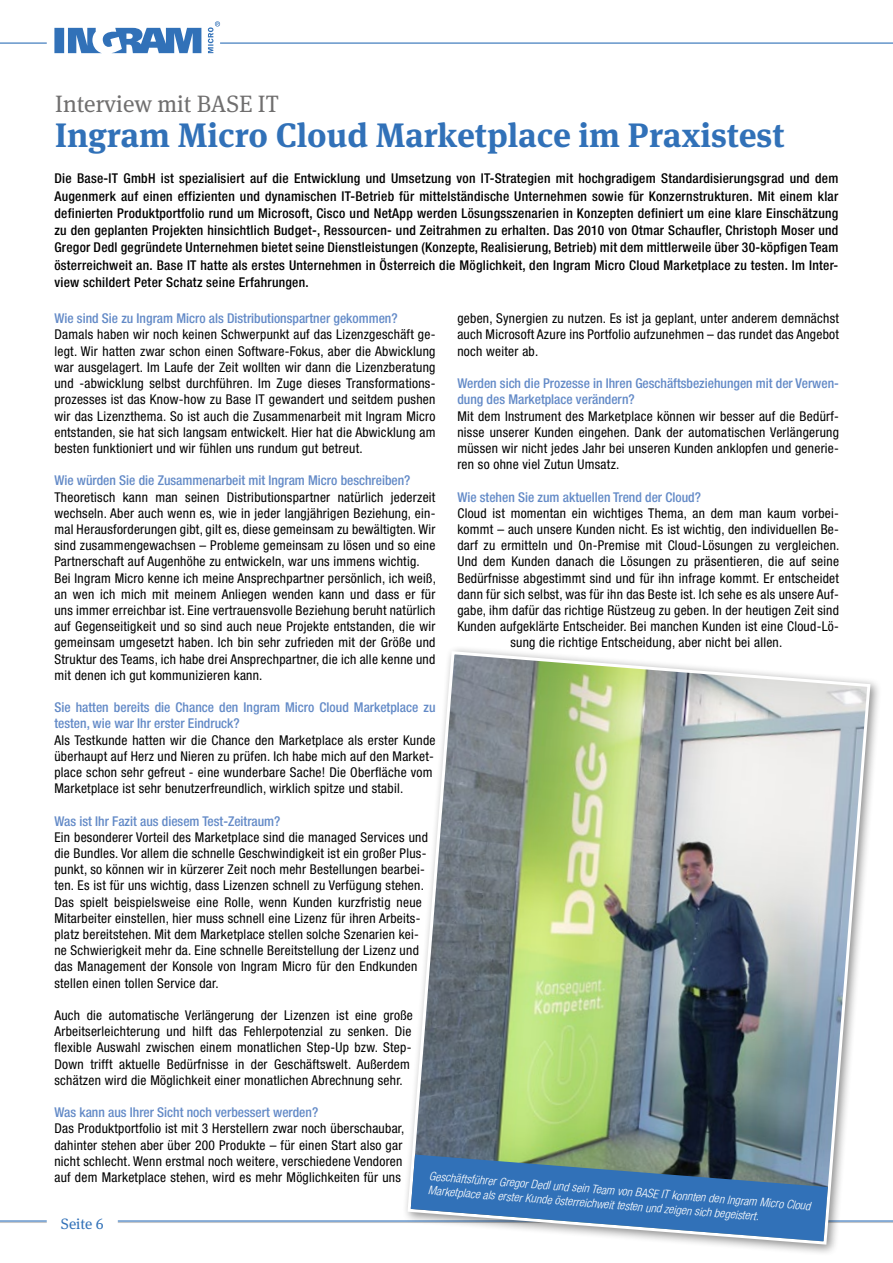
<style>
.page{position:relative;width:893px;height:1263px;background:#fff}
.page>*{position:absolute;margin:0;border:0;box-sizing:border-box;transform-origin:0 0}
.t1{font:700 33.9px "Meta Serif OT";color:#3171b8}
.t2{font:23.7px "Meta Serif OT";color:#706f6f}
.t3{font:15px "Meta Serif OT";color:#3171b8}
.t4{font:condensed 13.5px/16.2px "Helvetica Neue LT Std";letter-spacing:.02em;color:#000}
.t5{font:500 condensed 13.5px/17.2px "Helvetica Neue LT Std";letter-spacing:.02em;color:#000;text-align:justify}
.t6{font:500 condensed 13.5px/16.2px "Helvetica Neue LT Std";color:#638ac7}
.t7{font:italic 300 condensed 12px/14.5px "Helvetica Neue LT Std";color:#fff}
</style>
<div class="page">
<hr style="left:0;top:43px;width:47px;height:1px;background:#3171b8">
<hr style="left:220px;top:43px;width:673px;height:1px;background:#3171b8">
<svg style="left:54px;top:21px;width:166px;height:32px"></svg>
<hr style="left:118px;top:1220px;width:775px;height:1px;background:#3171b8">
<hr style="left:118px;top:1222px;width:775px;height:1px;background:#c6c6c6">
<hr style="left:0;top:1220px;width:47px;height:1px;background:#3171b8">
<hr style="left:0;top:1222px;width:47px;height:1px;background:#c6c6c6">
<div style="left:402px;top:646px;width:480px;height:610px;background:#fff"></div>
<img style="left:406px;top:649px;width:466px;height:597px">
<svg style="left:409px;top:1153px;width:420px;height:90px;background:#618bb4"></svg>
<h2 class="t2" style="left:55px;top:88px;width:225px">Interview mit BASE IT</h2>
<h1 class="t1" style="left:55px;top:114px;width:731px">Ingram Micro Cloud Marketplace im Praxistest</h1>
<p class="t5" style="left:54px;top:170px;width:785px">Die Base-IT GmbH ist spezialisiert auf die Entwicklung und Umsetzung von IT-Strategien mit hochgradigem Standardisierungsgrad und dem Augenmerk auf einen effizienten und dynamischen IT-Betrieb für mittelständische Unternehmen sowie für Konzernstrukturen. Mit einem klar definierten Produktportfolio rund um Microsoft, Cisco und NetApp werden Lösungsszenarien in Konzepten definiert um eine klare Einschätzung zu den geplanten Projekten hinsichtlich Budget-, Ressourcen- und Zeitrahmen zu erhalten. Das 2010 von Otmar Schaufler, Christoph Moser und Gregor Dedl gegründete Unternehmen bietet seine Dienstleistungen (Konzepte, Realisierung, Betrieb) mit dem mittlerweile über 30-köpfigen Team österreichweit an. Base IT hatte als erstes Unternehmen in Österreich die Möglichkeit, den Ingram Micro Cloud Marketplace zu testen. Im Inter&shy;view schildert Peter Schatz seine Erfahrungen.</p>
<p class="t6" style="left:54px;top:310px;width:345px">Wie sind Sie zu Ingram Micro als Distributionspartner gekommen?</p>
<p class="t4" style="left:54px;top:326px;width:383px;text-align:justify">Damals haben wir noch keinen Schwerpunkt auf das Lizenzgeschäft ge&shy;legt. Wir hatten zwar schon einen Software-Fokus, aber die Abwicklung war ausgelagert. Im Laufe der Zeit wollten wir dann die Lizenzberatung und -abwicklung selbst durchführen. Im Zuge dieses Transformations&shy;prozesses ist das Know-how zu Base IT gewandert und seitdem pushen wir das Lizenzthema. So ist auch die Zusammenarbeit mit Ingram Micro entstanden, sie hat sich langsam entwickelt. Hier hat die Abwicklung am besten funktioniert und wir fühlen uns rundum gut betreut.</p>
<p class="t6" style="left:54px;top:472px;width:358px">Wie würden Sie die Zusammenarbeit mit Ingram Micro beschreiben?</p>
<p class="t4" style="left:54px;top:488px;width:383px">Theoretisch kann man seinen Distributionspartner natürlich jederzeit wechseln. Aber auch wenn es, wie in jeder langjährigen Beziehung, ein&shy;mal Herausforderungen gibt, gilt es, diese gemeinsam zu bewältigten. Wir sind zusammengewachsen – Probleme gemeinsam zu lösen und so eine Partnerschaft auf Augenhöhe zu entwickeln, war uns immens wichtig.<br>Bei Ingram Micro kenne ich meine Ansprechpartner persönlich, ich weiß, an wen ich mich mit meinem Anliegen wenden kann und dass er für uns immer erreichbar ist. Eine vertrauensvolle Beziehung beruht natürlich auf Gegenseitigkeit und so sind auch neue Projekte entstanden, die wir gemeinsam umgesetzt haben. Ich bin sehr zufrieden mit der Größe und Struktur des Teams, ich habe drei Ansprechpartner, die ich alle kenne und mit denen ich gut kommunizieren kann.</p>
<p class="t6" style="left:54px;top:699px;width:383px">Sie hatten bereits die Chance den Ingram Micro Cloud Marketplace zu testen, wie war Ihr erster Eindruck?</p>
<p class="t4" style="left:54px;top:731px;width:383px">Als Testkunde hatten wir die Chance den Marketplace als erster Kunde überhaupt auf Herz und Nieren zu prüfen. Ich habe mich auf den Market&shy;place schon sehr gefreut - eine wunderbare Sache! Die Oberfläche vom Marketplace ist sehr benutzerfreundlich, wirklich spitze und stabil.</p>
<p class="t6" style="left:54px;top:812px;width:228px">Was ist Ihr Fazit aus diesem Test-Zeitraum?</p>
<p class="t4" style="left:54px;top:829px;width:375px">Ein besonderer Vorteil des Marketplace sind die managed Services und die Bundles. Vor allem die schnelle Geschwindigkeit ist ein großer Plus&shy;punkt, so können wir in kürzerer Zeit noch mehr Bestellungen bearbei&shy;ten. Es ist für uns wichtig, dass Lizenzen schnell zu Verfügung stehen.<br>Das spielt beispielsweise eine Rolle, wenn Kunden kurzfristig neue Mitarbeiter einstellen, hier muss schnell eine Lizenz für ihren Arbeits&shy;platz bereitstehen. Mit dem Marketplace stellen solche Szenarien kei&shy;ne Schwierigkeit mehr da. Eine schnelle Bereitstellung der Lizenz und das Management der Konsole von Ingram Micro für den Endkunden stellen einen tollen Service dar.</p>
<p class="t4" style="left:54px;top:1007px;width:360px">Auch die automatische Verlängerung der Lizenzen ist eine große Arbeitserleichterung und hilft das Fehlerpotenzial zu senken. Die flexible Auswahl zwischen einem monatlichen Step-Up bzw. Step-Down trifft aktuelle Bedürfnisse in der Geschäftswelt. Außerdem schätzen wird die Möglichkeit einer monatlichen Abrechnung sehr.</p>
<p class="t6" style="left:54px;top:1104px;width:265px">Was kann aus Ihrer Sicht noch verbessert werden?</p>
<p class="t4" style="left:54px;top:1120px;width:352px">Das Produktportfolio ist mit 3 Herstellern zwar noch überschaubar, dahinter stehen aber über 200 Produkte – für einen Start also gar nicht schlecht. Wenn erstmal noch weitere, verschiedene Vendoren auf dem Marketplace stehen, wird es mehr Möglichkeiten für uns</p>
<p class="t4" style="left:457px;top:310px;width:383px;text-align:justify">geben, Synergien zu nutzen. Es ist ja geplant, unter anderem demnächst auch Microsoft Azure ins Portfolio aufzunehmen – das rundet das Angebot noch weiter ab.</p>
<p class="t6" style="left:457px;top:375px;width:383px">Werden sich die Prozesse in Ihren Geschäftsbeziehungen mit der Verwen&shy;dung des Marketplace verändern?</p>
<p class="t4" style="left:457px;top:407px;width:383px;text-align:justify">Mit dem Instrument des Marketplace können wir besser auf die Bedürf&shy;nisse unserer Kunden eingehen. Dank der automatischen Verlängerung müssen wir nicht jedes Jahr bei unseren Kunden anklopfen und generie&shy;ren so ohne viel Zutun Umsatz.</p>
<p class="t6" style="left:457px;top:488px;width:245px">Wie stehen Sie zum aktuellen Trend der Cloud?</p>
<p class="t4" style="left:457px;top:505px;width:384px;text-align:center">Cloud ist momentan ein wichtiges Thema, an dem man kaum vorbei&shy;kommt – auch unsere Kunden nicht. Es ist wichtig, den individuellen Be&shy;darf zu ermitteln und On-Premise mit Cloud-Lösungen zu vergleichen.<br>Und dem Kunden danach die Lösungen zu präsentieren, die auf seine Bedürfnisse abgestimmt sind und für ihn infrage kommt. Er entscheidet dann für sich selbst, was für ihn das Beste ist. Ich sehe es als unsere Auf&shy;gabe, ihm dafür das richtige Rüstzeug zu geben. In der heutigen Zeit sind Kunden aufgeklärte Entscheider. Bei manchen Kunden ist eine Cloud-Lö&shy;sung die richtige Entscheidung, aber nicht bei allen.</p>
<p class="t7" style="left:430px;top:1167px;width:384px;rotate:5deg">Geschäftsführer Gregor Dedl und sein Team von BASE IT konnten den Ingram Micro Cloud<br>Marketplace als erster Kunde österreichweit testen und zeigen sich begeistert.</p>
<p class="t3" style="left:61px;top:1214px;width:44px">Seite 6</p>
</div>
